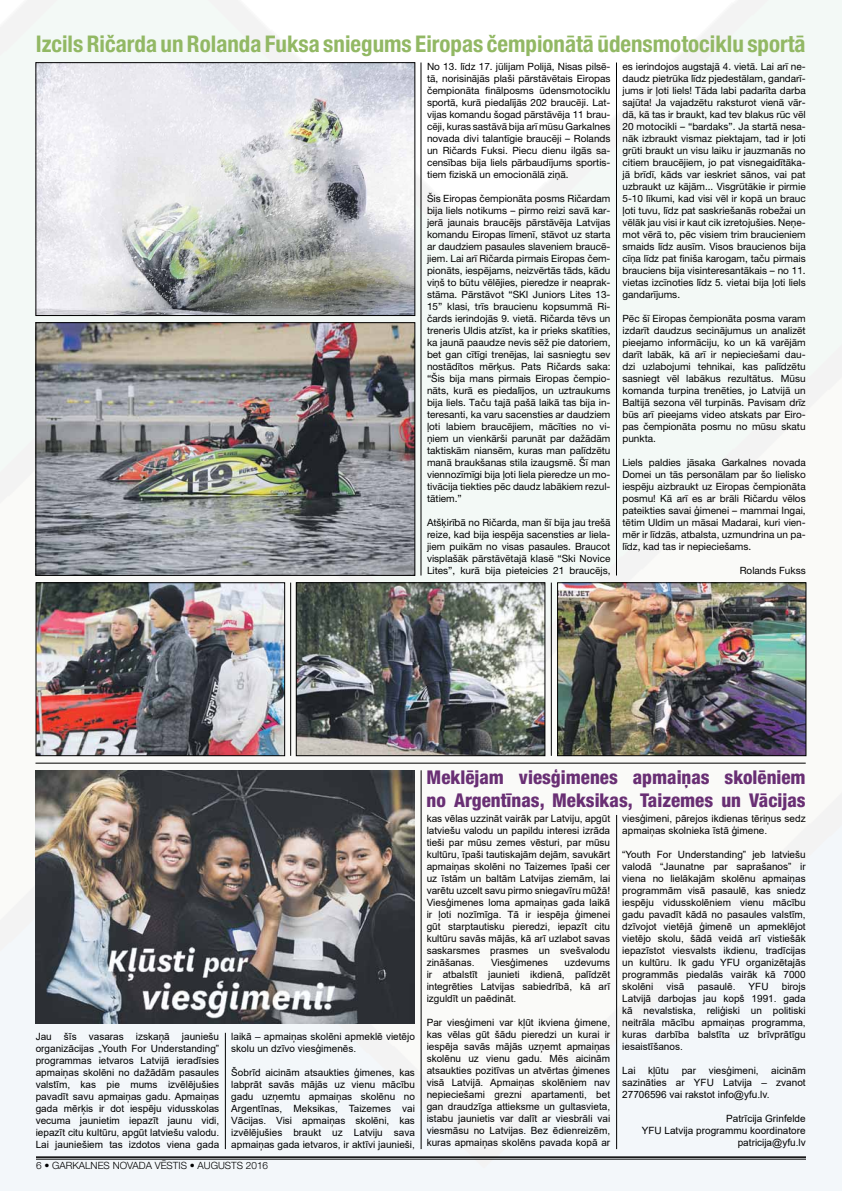
<style>
.page{position:relative;width:842px;height:1191px;background:#fff}
.page>*{position:absolute;margin:0;border:0;box-sizing:border-box;transform-origin:0 0}
.t1{font:700 condensed 23px "Helvetica Neue LT Pro";color:#92b864}
.t2{font:800 condensed 19px/22.8px "Helvetica Neue LT Pro";color:#692f74}
.t3{font:10px/12px "Helvetica Neue LT Pro";color:#000;text-align:justify}
.t4{font:10px/12px "Arial";color:#000;text-align:justify}
.t5{font:300 10px "Helvetica Neue LT Pro";color:#000}
</style>
<div class="page">
<img style="left:0;top:0;width:842px;height:1190px">
<hr style="left:36px;top:1156px;width:770px;height:1px;background:#000">
<hr style="left:36px;top:1158px;width:770px;height:1px;background:#000">
<img style="left:36px;top:770px;width:379px;height:253px">
<img style="left:38px;top:65px;width:375px;height:249px">
<div style="left:36px;top:63px;width:379px;height:253px;border:1px solid #000"></div>
<img style="left:38px;top:324px;width:375px;height:249px">
<div style="left:36px;top:322px;width:379px;height:253px;border:1px solid #000"></div>
<hr style="left:35px;top:762px;width:771px;height:1px;background:#000">
<hr style="left:421px;top:63px;width:1px;height:512px;background:#000">
<hr style="left:616px;top:63px;width:1px;height:512px;background:#000">
<hr style="left:225px;top:1032px;width:1px;height:117px;background:#000">
<hr style="left:421px;top:770px;width:1px;height:379px;background:#000">
<hr style="left:616px;top:815px;width:1px;height:334px;background:#000">
<img style="left:38px;top:584px;width:245px;height:170px">
<div style="left:36px;top:582px;width:249px;height:174px;border:1px solid #000"></div>
<img style="left:298px;top:584px;width:245px;height:170px">
<div style="left:296px;top:582px;width:249px;height:174px;border:1px solid #000"></div>
<img style="left:559px;top:584px;width:245px;height:170px">
<div style="left:557px;top:582px;width:249px;height:174px;border:1px solid #000"></div>
<hr style="left:290px;top:582px;width:1px;height:174px;background:#000">
<hr style="left:551px;top:582px;width:1px;height:174px;background:#000">
<h1 class="t1" style="left:36px;top:30px;width:771px">Izcils Ričarda un Rolanda Fuksa sniegums Eiropas čempionātā ūdensmotociklu sportā</h1>
<p class="t3" style="left:427px;top:60px;width:185px">No 13. līdz 17. jūlijam Polijā, Nisas pilsē&shy;tā, norisinājās plaši pārstāvētais Eiropas čempionāta finālposms ūdensmotociklu sportā, kurā piedalījās 202 braucēji. Lat&shy;vijas komandu šogad pārstāvēja 11 brau&shy;cēji, kuras sastāvā bija arī mūsu Garkalnes novada divi talantīgie braucēji – Rolands un Ričards Fuksi. Piecu dienu ilgās sa&shy;censības bija liels pārbaudījums sportis&shy;tiem fiziskā un emocionālā ziņā.</p>
<p class="t3" style="left:427px;top:192px;width:185px">Šis Eiropas čempionāta posms Ričardam bija liels notikums – pirmo reizi savā kar&shy;jerā jaunais braucējs pārstāvēja Latvijas komandu Eiropas līmenī, stāvot uz starta ar daudziem pasaules slaveniem braucē&shy;jiem. Lai arī Ričarda pirmais Eiropas čem&shy;pionāts, iespējams, neizvērtās tāds, kādu viņš to būtu vēlējies, pieredze ir neaprak&shy;stāma. Pārstāvot “SKI Juniors Lites 13- 15” klasi, trīs braucienu kopsummā Ri&shy;čards ierindojās 9. vietā. Ričarda tēvs un treneris Uldis atzīst, ka ir prieks skatīties, ka jaunā paaudze nevis sēž pie datoriem, bet gan cītīgi trenējas, lai sasniegtu sev nostādītos mērķus. Pats Ričards saka: “Šis bija mans pirmais Eiropas čempio&shy;nāts, kurā es piedalījos, un uztraukums bija liels. Taču tajā pašā laikā tas bija in&shy;teresanti, ka varu sacensties ar daudziem ļoti labiem braucējiem, mācīties no vi&shy;ņiem un vienkārši parunāt par dažādām taktiskām niansēm, kuras man palīdzētu manā braukšanas stila izaugsmē. Šī man viennozīmīgi bija ļoti liela pieredze un mo&shy;tivācija tiekties pēc daudz labākiem rezul&shy;tātiem.”</p>
<p class="t3" style="left:427px;top:516px;width:185px">Atšķirībā no Ričarda, man šī bija jau trešā reize, kad bija iespēja sacensties ar liela&shy;jiem puikām no visas pasaules. Braucot visplašāk pārstāvētajā klasē “Ski Novice Lites”, kurā bija pieteicies 21 braucējs,</p>
<p class="t3" style="left:622px;top:60px;width:185px">es ierindojos augstajā 4. vietā. Lai arī ne&shy;daudz pietrūka līdz pjedestālam, gandarī&shy;jums ir ļoti liels! Tāda labi padarīta darba sajūta! Ja vajadzētu raksturot vienā vār&shy;dā, kā tas ir braukt, kad tev blakus rūc vēl 20 motocikli – “bardaks”. Ja startā nesa&shy;nāk izbraukt vismaz piektajam, tad ir ļoti grūti braukt un visu laiku ir jauzmanās no citiem braucējiem, jo pat visnegaidītāka&shy;jā brīdī, kāds var ieskriet sānos, vai pat uzbraukt uz kājām... Visgrūtākie ir pirmie 5-10 līkumi, kad visi vēl ir kopā un brauc ļoti tuvu, līdz pat saskriešanās robežai un vēlāk jau visi ir kaut cik izretojušies. Neņe&shy;mot vērā to, pēc visiem trim braucieniem smaids līdz ausīm. Visos braucienos bija cīņa līdz pat finiša karogam, taču pirmais brauciens bija visinteresantākais – no 11. vietas izcīnoties līdz 5. vietai bija ļoti liels gandarījums.</p>
<p class="t3" style="left:622px;top:312px;width:185px">Pēc šī Eiropas čempionāta posma varam izdarīt daudzus secinājumus un analizēt pieejamo informāciju, ko un kā varējām darīt labāk, kā arī ir nepieciešami dau&shy;dzi uzlabojumi tehnikai, kas palīdzētu sasniegt vēl labākus rezultātus. Mūsu komanda turpina trenēties, jo Latvijā un Baltijā sezona vēl turpinās. Pavisam drīz būs arī pieejams video atskats par Eiro&shy;pas čempionāta posmu no mūsu skatu punkta.</p>
<p class="t3" style="left:622px;top:456px;width:185px">Liels paldies jāsaka Garkalnes novada Domei un tās personālam par šo lielisko iespēju aizbraukt uz Eiropas čempionāta posmu! Kā arī es ar brāli Ričardu vēlos pateikties savai ģimenei – mammai Ingai, tētim Uldim un māsai Madarai, kuri vien&shy;mēr ir līdzās, atbalsta, uzmundrina un pa&shy;līdz, kad tas ir nepieciešams.</p>
<p class="t3" style="left:740px;top:564px;width:67px">Rolands Fukss</p>
<p class="t4" style="left:36px;top:1030px;width:185px">Jau šīs vasaras izskaņā jauniešu organizācijas „Youth For Understanding” programmas ietvaros Latvijā ieradīsies apmaiņas skolēni no dažādām pasaules valstīm, kas pie mums izvēlējušies pavadīt savu apmaiņas gadu. Apmaiņas gada mērķis ir dot iespēju vidusskolas vecuma jaunietim iepazīt jaunu vidi, iepazīt citu kultūru, apgūt latviešu valodu.<br>Lai jauniešiem tas izdotos viena gada</p>
<p class="t4" style="left:231px;top:1030px;width:185px">laikā – apmaiņas skolēni apmeklē vietējo skolu un dzīvo viesģimenēs.</p>
<p class="t4" style="left:231px;top:1066px;width:185px">Šobrīd aicinām atsaukties ģimenes, kas labprāt savās mājās uz vienu mācību gadu uzņemtu apmaiņas skolēnu no Argentīnas, Meksikas, Taizemes vai Vācijas. Visi apmaiņas skolēni, kas izvēlējušies braukt uz Latviju sava apmaiņas gada ietvaros, ir aktīvi jaunieši,</p>
<p class="t5" style="left:36px;top:1159px;width:234px">6 • GARKALNES NOVADA VĒSTIS • AUGUSTS 2016</p>
<h2 class="t2" style="left:427px;top:765px;width:381px">Meklējam viesģimenes apmaiņas skolēniem no Argentīnas, Meksikas, Taizemes un Vācijas</h2>
<p class="t4" style="left:622px;top:812px;width:185px">viesģimeni, pārejos ikdienas tēriņus sedz apmaiņas skolnieka īstā ģimene.</p>
<p class="t4" style="left:622px;top:848px;width:185px">“Youth For Understanding” jeb latviešu valodā “Jaunatne par saprašanos” ir viena no lielākajām skolēnu apmaiņas programmām visā pasaulē, kas sniedz iespēju vidusskolēniem vienu mācību gadu pavadīt kādā no pasaules valstīm, dzīvojot vietējā ģimenē un apmeklējot vietējo skolu, šādā veidā arī vistiešāk iepazīstot viesvalsts ikdienu, tradīcijas un kultūru. Ik gadu YFU organizētajās programmās piedalās vairāk kā 7000 skolēni</p>
<p class="t4" style="left:427px;top:812px;width:185px">kas vēlas uzzināt vairāk par Latviju, apgūt latviešu valodu un papildu interesi izrāda tieši par mūsu zemes vēsturi, par mūsu kultūru, īpaši tautiskajām dejām, savukārt apmaiņas skolēni no Taizemes īpaši cer uz īstām un baltām Latvijas ziemām, lai varētu uzcelt savu pirmo sniegavīru mūžā!<br>Viesģimenes loma apmaiņas gada laikā ir ļoti nozīmīga. Tā ir iespēja ģimenei gūt starptautisku pieredzi, iepazīt citu kultūru savās mājās, kā arī uzlabot savas saskarsmes prasmes un svešvalodu zināšanas.</p>
<p class="t4" style="left:491px;top:956px;width:59px">Viesģimenes</p>
<p class="t4" style="left:427px;top:956px;width:185px;text-indent:138px">uzdevums ir atbalstīt jaunieti ikdienā, palīdzēt integrēties Latvijas sabiedrībā, kā arī izguldīt un paēdināt.</p>
<p class="t4" style="left:427px;top:1016px;width:185px">Par viesģimeni var kļūt ikviena ģimene, kas vēlas gūt šādu pieredzi un kurai ir iespēja savās mājās uzņemt apmaiņas skolēnu uz vienu gadu. Mēs aicinām atsaukties pozitīvas un atvērtas ģimenes visā Latvijā. Apmaiņas skolēniem nav nepieciešami grezni apartamenti, bet gan draudzīga attieksme un gultasvieta, istabu jaunietis var dalīt ar viesbrāli vai viesmāsu no Latvijas. Bez ēdienreizēm, kuras apmaiņas skolēns pavada kopā ar</p>
<p class="t4" style="left:622px;top:980px;width:185px;text-indent:160px">birojs Latvijā darbojas jau kopš 1991. gada kā nevalstiska, reliģiski un politiski neitrāla mācību apmaiņas programma, kuras darbība balstīta uz brīvprātīgu iesaistīšanos.</p>
<p class="t4" style="left:622px;top:1064px;width:15px">Lai</p>
<p class="t4" style="left:648px;top:1064px;width:23px">kļūtu</p>
<p class="t4" style="left:682px;top:1064px;width:16px">par</p>
<p class="t4" style="left:709px;top:1064px;width:52px">viesģimeni,</p>
<p class="t4" style="left:667px;top:980px;width:19px">visā</p>
<p class="t4" style="left:698px;top:980px;width:39px">pasaulē.</p>
<p class="t4" style="left:748px;top:980px;width:21px">YFU</p>
<p class="t4" style="left:622px;top:1064px;width:185px;text-indent:149px">aicinām sazināties ar YFU Latvija – zvanot 27706596 vai rakstot info@yfu.lv.</p>
<p class="t4" style="left:642px;top:1112px;width:165px;text-align:right">Patrīcija Grinfelde<br>YFU Latvija programmu koordinatore patricija@yfu.lv</p>
</div>
